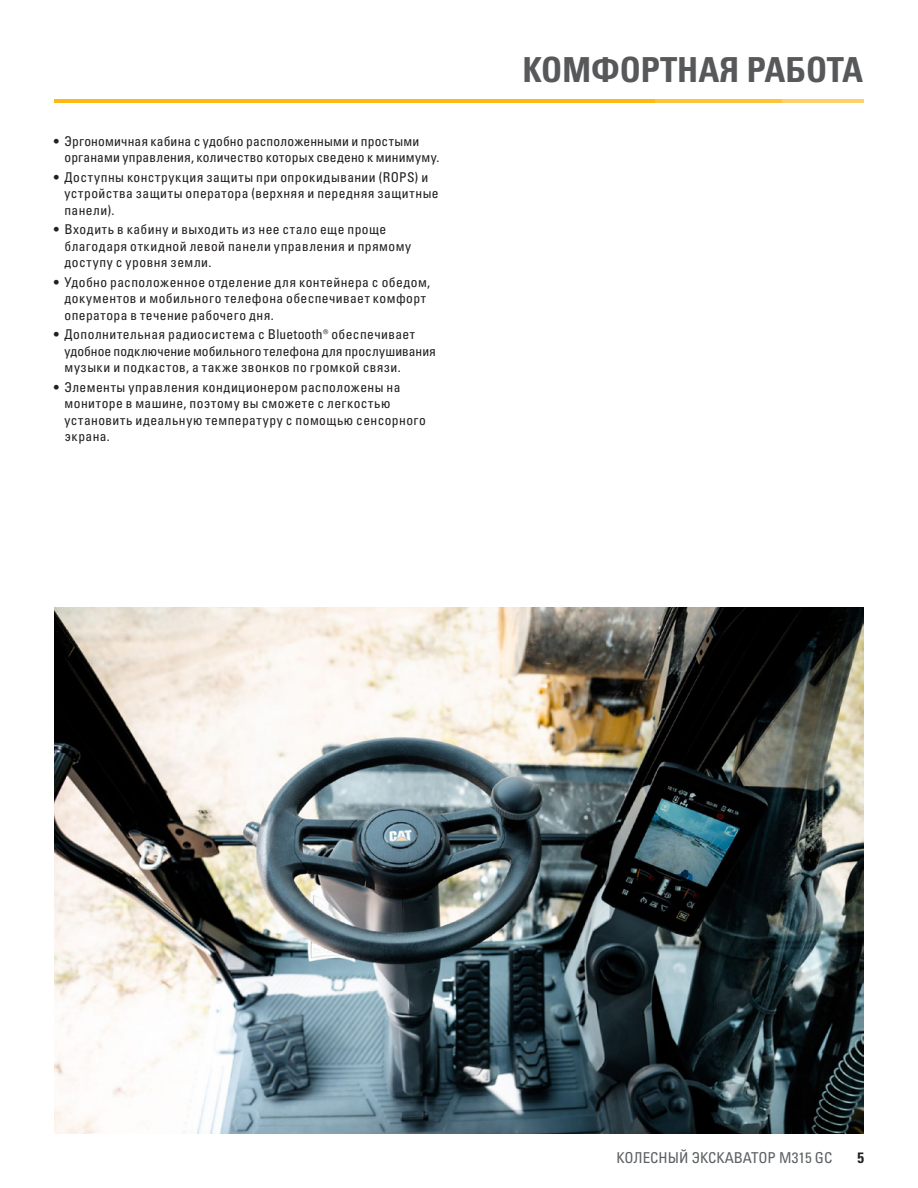
<style>
.page{position:relative;width:918px;height:1188px;background:#fff}
.page>*{position:absolute;margin:0;border:0;box-sizing:border-box;transform-origin:0 0}
.t1{font:34.5px "Univers LTCYR 67 Bold Cond";color:#57585a}
.t2{font:condensed 15px "Univers LTCYR 57";color:#5d6163}
.t3{font:15px "Univers LTCYR 67 Bold Cond";color:#231f20}
.t4{font:condensed 13.5px/16.5px "Univers LTCYR 57";letter-spacing:.03em;color:#231f20}
</style>
<div class="page">
<img style="left:54px;top:608px;width:809px;height:526px">
<hr style="left:54px;top:99px;width:601px;height:4px;background:#fcba13">
<hr style="left:654px;top:99px;width:128px;height:4px;background:#fcc437">
<hr style="left:782px;top:99px;width:81px;height:4px;background:#fdd266">
<p class="t4" style="left:65px;top:132px;width:377px;text-indent:-11px">• Эргономичная кабина с удобно расположенными и простыми органами управления, количество которых сведено к минимуму.</p>
<p class="t4" style="left:65px;top:168px;width:376px;text-indent:-11px">• Доступны конструкция защиты при опрокидывании (ROPS) и устройства защиты оператора (верхняя и передняя защитные панели).</p>
<p class="t4" style="left:65px;top:221px;width:348px;text-indent:-11px">• Входить в кабину и выходить из нее стало еще проще благодаря откидной левой панели управления и прямому доступу с уровня земли.</p>
<p class="t4" style="left:65px;top:273px;width:367px;text-indent:-11px">• Удобно расположенное отделение для контейнера с обедом, документов и мобильного телефона обеспечивает комфорт оператора в течение рабочего дня.</p>
<p class="t4" style="left:65px;top:326px;width:373px;text-indent:-11px">• Дополнительная радиосистема с Bluetooth® обеспечивает удобное подключение мобильного телефона для прослушивания музыки и подкастов, а также звонков по громкой связи.</p>
<p class="t4" style="left:65px;top:378px;width:363px;text-indent:-11px">• Элементы управления кондиционером расположены на мониторе в машине, поэтому вы сможете с легкостью установить идеальную температуру с помощью сенсорного экрана.</p>
<h1 class="t1" style="left:523px;top:48px;width:342px">КОМФОРТНАЯ РАБОТА</h1>
<p class="t2" style="left:617px;top:1148px;width:217px">КОЛЕСНЫЙ ЭКСКАВАТОР M315 GC</p>
<p class="t3" style="left:857px;top:1148px;width:8px">5</p>
</div>
